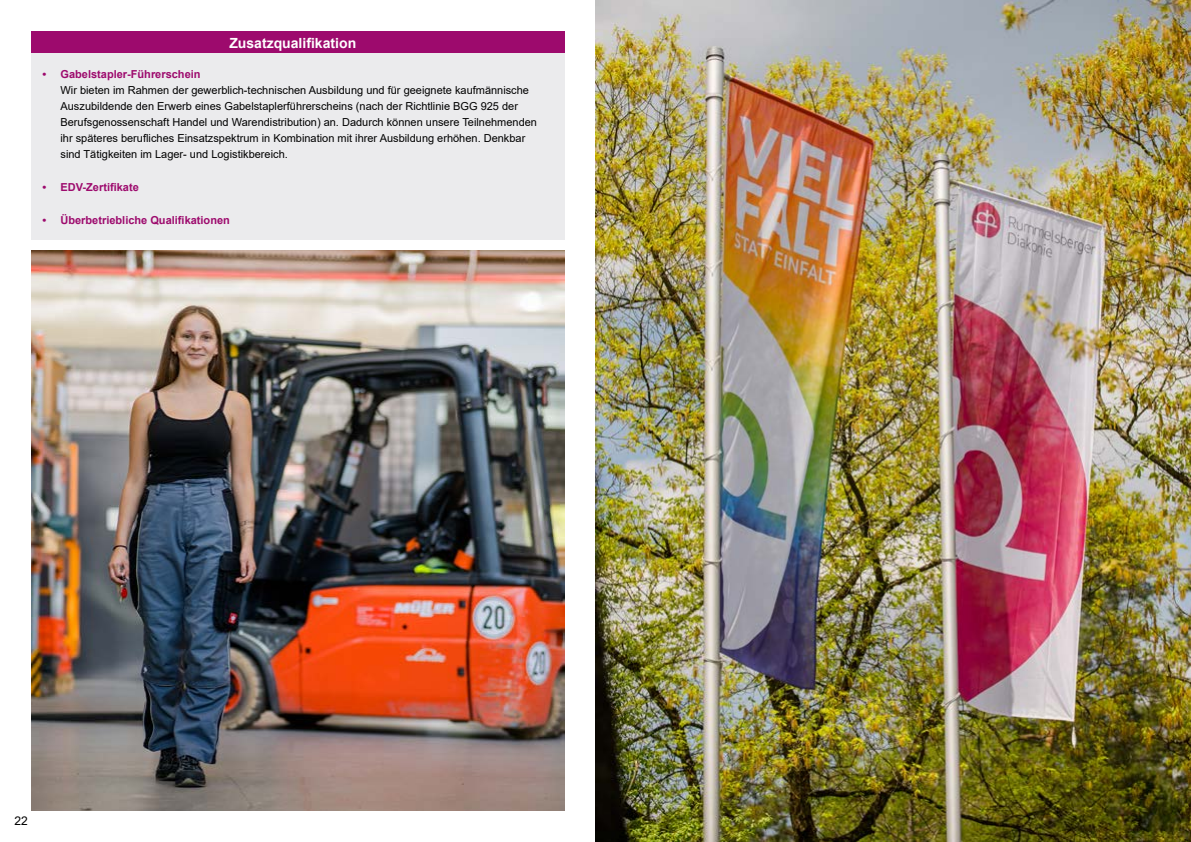
<style>
.page{position:relative;width:1191px;height:842px;background:#fff}
.page>*{position:absolute;margin:0;border:0;box-sizing:border-box;transform-origin:0 0}
.t1{font:700 14px "Arial";color:#fff}
.t2{font:12px "Arial";color:#000}
.t3{font:11px/16px "Arial";color:#000}
.t4{font:700 11px "Arial";color:#9d0a6d}
</style>
<div class="page">
<div style="left:31px;top:53px;width:533px;height:187px;background:#ebebed"></div>
<div style="left:31px;top:31px;width:533px;height:22px;background:#9d0a6d"></div>
<img style="left:31px;top:250px;width:533px;height:561px">
<img style="left:595px;top:0;width:596px;height:842px">
<p class="t1" style="left:229px;top:33px;width:128px">Zusatzqualifikation</p>
<p class="t4" style="left:43px;top:66px;width:159px">• Gabelstapler-Führerschein</p>
<p class="t3" style="left:61px;top:82px;width:478px">Wir bieten im Rahmen der gewerblich-technischen Ausbildung und für geeignete kaufmännische Auszubildende den Erwerb eines Gabelstaplerführerscheins (nach der Richtlinie BGG 925 der Berufsgenossenschaft Handel und Warendistribution) an. Dadurch können unsere Teilnehmenden ihr späteres berufliches Einsatzspektrum in Kombination mit ihrer Ausbildung erhöhen. Denkbar sind Tätigkeiten im Lager- und Logistikbereich.</p>
<p class="t4" style="left:43px;top:179px;width:98px">• EDV-Zertifikate</p>
<p class="t4" style="left:43px;top:212px;width:189px">• Überbetriebliche Qualifikationen</p>
<p class="t2" style="left:15px;top:812px;width:15px">22</p>
</div>
